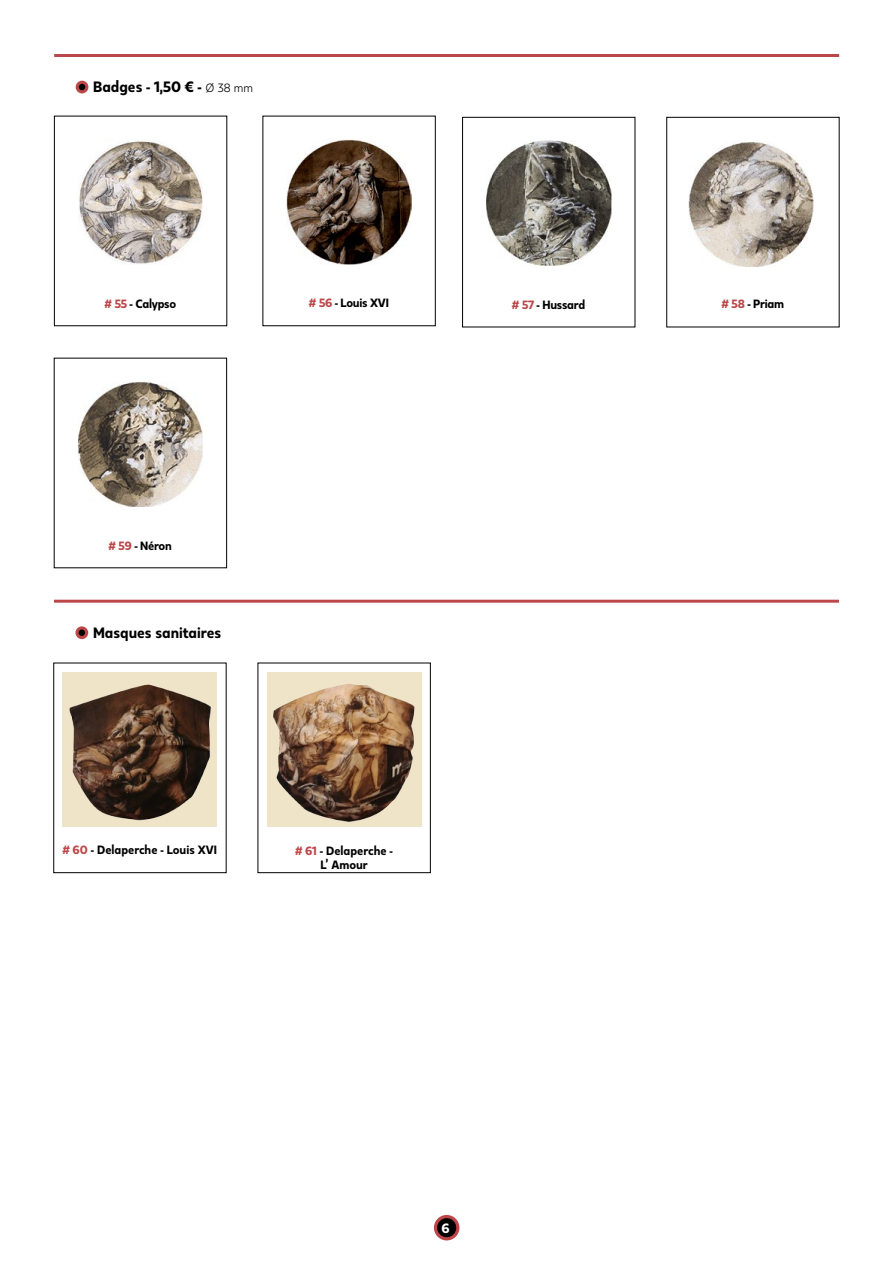
<style>
.page{position:relative;width:893px;height:1263px;background:#fff}
.page>*{position:absolute;margin:0;border:0;box-sizing:border-box;transform-origin:0 0}
.t1{font:800 15px "Kappa Display";color:#000}
.t2{font:800 13.5px "Kappa Display";color:#fff}
.t3{font:800 12px/14.4px "Kappa Display";letter-spacing:-.02em;color:#000;text-align:center}
.s1{font-weight:400;font-size:12px}
.s2{color:#bc4749}
</style>
<div class="page">
<img style="left:286px;top:140px;width:126px;height:125px">
<img style="left:688px;top:142px;width:125px;height:125px">
<img style="left:79px;top:141px;width:124px;height:123px">
<img style="left:78px;top:382px;width:125px;height:125px">
<div style="left:434px;top:1215px;width:25px;height:25px;background:#bc4749;border-radius:50%"></div>
<div style="left:437px;top:1218px;width:19px;height:19px;background:#000;border-radius:50%"></div>
<hr style="left:54px;top:54px;width:785px;height:3px;background:#bc4749">
<div style="left:76px;top:81px;width:12px;height:12px;background:#bc4749;border-radius:50%"></div>
<svg style="left:79px;top:84px;width:6px;height:6px"></svg>
<div style="left:462px;top:117px;width:173px;height:210px;border:1px solid #000"></div>
<img style="left:486px;top:140px;width:125px;height:126px">
<hr style="left:54px;top:600px;width:785px;height:3px;background:#bc4749">
<svg style="left:75px;top:626px;width:13px;height:13px"></svg>
<div style="left:79px;top:629px;width:6px;height:7px;background:#000;border-radius:50%"></div>
<div style="left:63px;top:672px;width:154px;height:155px;background:#f0e4c8"></div>
<div style="left:258px;top:663px;width:173px;height:210px;border:1px solid #000"></div>
<div style="left:267px;top:672px;width:155px;height:155px;background:#f0e4c8"></div>
<img style="left:69px;top:684px;width:142px;height:137px">
<img style="left:273px;top:683px;width:142px;height:139px">
<p class="t1" style="left:93px;top:77px;width:162px">Badges - 1,50 € - <span class="s1">Ø 38 mm</span></p>
<p class="t3" style="left:105px;top:296px;width:73px"><span class="s2"># 55</span> - Calypso</p>
<p class="t3" style="left:309px;top:295px;width:75px"><span class="s2"># 56</span> - Louis XVI</p>
<p class="t3" style="left:722px;top:296px;width:64px"><span class="s2"># 58</span> - Priam</p>
<p class="t3" style="left:512px;top:297px;width:74px"><span class="s2"># 57</span> - Hussard</p>
<p class="t3" style="left:109px;top:538px;width:65px"><span class="s2"># 59</span> - Néron</p>
<p class="t1" style="left:93px;top:623px;width:130px">Masques sanitaires</p>
<p class="t3" style="left:63px;top:842px;width:150px"><span class="s2"># 60</span> - Delaperche - Louis XVI</p>
<p class="t3" style="left:295px;top:843px;width:99px"><span class="s2"># 61</span> - Delaperche -<br>L’ Amour</p>
<p class="t2" style="left:441px;top:1220px;width:10px">6</p>
</div>
